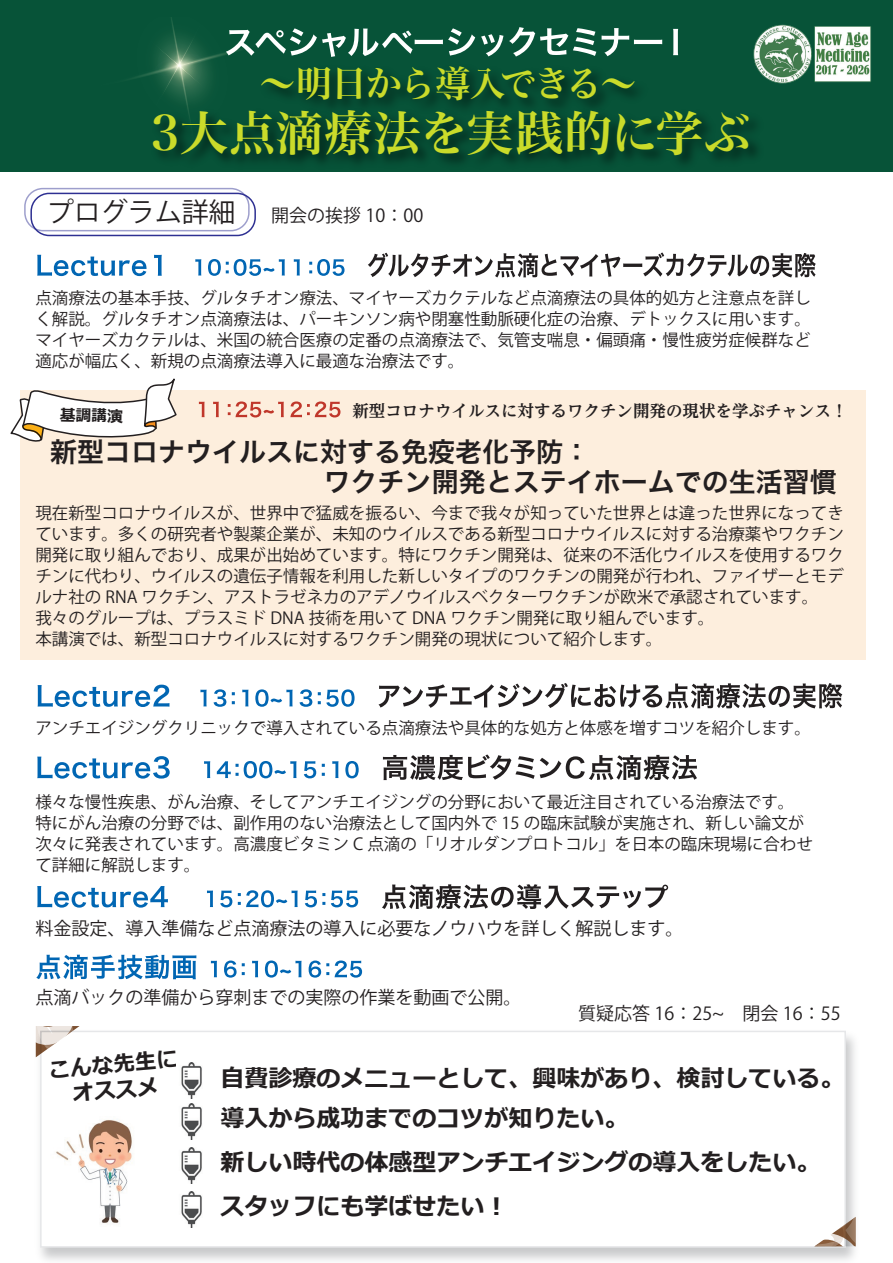
<style>
.page{position:relative;width:893px;height:1263px;background:#fff}
.page>*{position:absolute;margin:0;border:0;box-sizing:border-box;transform-origin:0 0}
.t1{font:48px "Hira Min Pro N W6";letter-spacing:-.01em;color:#cadb2a}
.t2{font:36px "Hira Min Pro N W6";letter-spacing:-.04em;color:#cadb2a}
.t3{font:27px "Hira Kaku Pro N W6";color:#231f20}
.t4{font:27px "Koz Go Pr 6 N";color:#231f20}
.t5{font:700 24px "Meiryo";color:#231f20}
.t6{font:700 21.6px/25.7px "Meiryo";color:#231f20;text-align:center}
.t7{font:18px "Koz Go Pr 6 N";color:#231f20}
.t8{font:16.5px/21px "Koz Go Pr 6 N";color:#231f20}
.t9{font:700 16.5px "UD Reimin Pro";color:#231f20}
.t10{font:700 15.75px "Meiryo";color:#231f20}
</style>
<div class="page">
<div style="left:0;top:0;width:893px;height:172px;background:#075338"></div>
<svg style="left:481px;top:27px;width:115px;height:30px"></svg>
<svg style="left:602px;top:28px;width:60px;height:28px"></svg>
<svg style="left:673px;top:29px;width:5px;height:26px"></svg>
<svg style="left:37px;top:255px;width:110px;height:21px"></svg>
<svg style="left:154px;top:255px;width:8px;height:21px"></svg>
<svg style="left:195px;top:259px;width:6px;height:16px"></svg>
<svg style="left:208px;top:259px;width:77px;height:17px"></svg>
<svg style="left:294px;top:259px;width:6px;height:16px"></svg>
<svg style="left:309px;top:259px;width:36px;height:17px"></svg>
<svg style="left:368px;top:252px;width:448px;height:25px"></svg>
<svg style="left:38px;top:685px;width:131px;height:22px"></svg>
<svg style="left:200px;top:690px;width:7px;height:16px"></svg>
<svg style="left:214px;top:689px;width:12px;height:18px"></svg>
<svg style="left:242px;top:690px;width:6px;height:16px"></svg>
<svg style="left:255px;top:689px;width:38px;height:18px"></svg>
<svg style="left:299px;top:689px;width:13px;height:18px"></svg>
<svg style="left:318px;top:689px;width:37px;height:18px"></svg>
<svg style="left:379px;top:683px;width:463px;height:25px"></svg>
<svg style="left:37px;top:756px;width:133px;height:23px"></svg>
<svg style="left:204px;top:761px;width:6px;height:17px"></svg>
<svg style="left:217px;top:761px;width:79px;height:17px"></svg>
<svg style="left:304px;top:761px;width:12px;height:17px"></svg>
<svg style="left:332px;top:761px;width:6px;height:17px"></svg>
<svg style="left:345px;top:761px;width:14px;height:17px"></svg>
<svg style="left:383px;top:754px;width:314px;height:26px"></svg>
<svg style="left:37px;top:886px;width:131px;height:22px"></svg>
<svg style="left:207px;top:890px;width:6px;height:17px"></svg>
<svg style="left:220px;top:890px;width:12px;height:17px"></svg>
<svg style="left:238px;top:890px;width:60px;height:17px"></svg>
<svg style="left:305px;top:890px;width:20px;height:17px"></svg>
<svg style="left:331px;top:890px;width:27px;height:17px"></svg>
<svg style="left:382px;top:884px;width:286px;height:25px"></svg>
<div style="left:24px;top:188px;width:226px;height:43px;border:2px solid #2e3092;border-radius:18px"></div>
<div style="left:30px;top:193px;width:226px;height:43px;border:2px solid #2e3092;border-radius:18px"></div>
<img style="left:753px;top:24px;width:118px;height:60px">
<div style="left:40px;top:1031px;width:806px;height:217px;background:#fff;border:2px solid #e6e7e9"></div>
<img style="left:56px;top:1120px;width:77px;height:104px">
<svg style="left:814px;top:1217px;width:42px;height:29px"></svg>
<img style="left:181px;top:1063px;width:21px;height:35px">
<img style="left:181px;top:1148px;width:21px;height:35px">
<img style="left:181px;top:1103px;width:21px;height:36px">
<img style="left:181px;top:1192px;width:21px;height:35px">
<svg style="left:36px;top:1026px;width:44px;height:31px"></svg>
<div style="left:21px;top:391px;width:844px;height:269px;background:#fdeedd"></div>
<svg style="left:10px;top:378px;width:170px;height:80px"></svg>
<svg style="left:36px;top:955px;width:160px;height:24px"></svg>
<svg style="left:211px;top:961px;width:6px;height:16px"></svg>
<svg style="left:224px;top:960px;width:21px;height:18px"></svg>
<svg style="left:252px;top:961px;width:6px;height:16px"></svg>
<svg style="left:265px;top:960px;width:37px;height:17px"></svg>
<svg style="left:309px;top:960px;width:20px;height:18px"></svg>
<svg style="left:335px;top:960px;width:27px;height:18px"></svg>
<svg style="left:131px;top:18px;width:344px;height:134px"></svg>
<h2 class="t2" style="left:260px;top:52px;width:378px">～明日から導入できる～</h2>
<h1 class="t1" style="left:151px;top:91px;width:602px">3大点滴療法を実践的に学ぶ</h1>
<h3 class="t4" style="left:47px;top:196px;width:191px">プログラム詳細</h3>
<p class="t7" style="left:271px;top:205px;width:172px">開会の挨拶 10：00　</p>
<p class="t8" style="left:35px;top:288px;width:777px;text-align:justify">点滴療法の基本手技、グルタチオン療法、マイヤーズカクテルなど点滴療法の具体的処方と注意点を詳しく解説。グルタチオン点滴療法は、パーキンソン病や閉塞性動脈硬化症の治療、デトックスに用います。マイヤーズカクテルは、米国の統合医療の定番の点滴療法で、気管支喘息・偏頭痛・慢性疲労症候群など適応が幅広く、新規の点滴療法導入に最適な治療法です。</p>
<p class="t9" style="left:352px;top:398px;width:496px">新型コロナウイルスに対するワクチン開発の現状を学ぶチャンス！</p>
<p class="t10" style="left:60px;top:404px;width:65px;rotate:1deg">基調講演</p>
<h3 class="t3" style="left:50px;top:427px;width:541px">新型コロナウイルスに対する免疫老化予防：</h3>
<h3 class="t3" style="left:324px;top:458px;width:514px">ワクチン開発とステイホームでの生活習慣</h3>
<p class="t8" style="left:35px;top:503px;width:810px">現在新型コロナウイルスが、世界中で猛威を振るい、今まで我々が知っていた世界とは違った世界になってきています。多くの研究者や製薬企業が、未知のウイルスである新型コロナウイルスに対する治療薬やワクチン開発に取り組んでおり、成果が出始めています。特にワクチン開発は、従来の不活化ウイルスを使用するワクチンに代わり、ウイルスの遺伝子情報を利用した新しいタイプのワクチンの開発が行われ、ファイザーとモデルナ社の RNA ワクチン、アストラゼネカのアデノウイルスベクターワクチンが欧米で承認されています。<br>我々のグループは、プラスミド DNA 技術を用いて DNA ワクチン開発に取り組んでいます。<br>本講演では、新型コロナウイルスに対するワクチン開発の現状について紹介します。</p>
<p class="t8" style="left:35px;top:718px;width:777px">アンチエイジングクリニックで導入されている点滴療法や具体的な処方と体感を増すコツを紹介します。</p>
<p class="t8" style="left:35px;top:791px;width:779px">様々な慢性疾患、がん治療、そしてアンチエイジングの分野において最近注目されている治療法です。特にがん治療の分野では、副作用のない治療法として国内外で 15 の臨床試験が実施され、新しい論文が次々に発表されています。高濃度ビタミン C 点滴の「リオルダンプロトコル」を日本の臨床現場に合わせて詳細に解説します。</p>
<p class="t7" style="left:35px;top:918px;width:650px">料金設定、導入準備など点滴療法の導入に必要なノウハウを詳しく解説します。</p>
<p class="t7" style="left:35px;top:987px;width:488px">点滴バックの準備から穿刺までの実際の作業を動画で公開。</p>
<p class="t7" style="left:560px;top:1003px;width:282px">　質疑応答 16：25~　閉会 16：55</p>
<h3 class="t6" style="left:48px;top:1058px;width:131px;rotate:-5deg">こんな先生にオススメ</h3>
<h3 class="t5" style="left:220px;top:1062px;width:625px">自費診療のメニューとして、興味があり、検討している。</h3>
<h3 class="t5" style="left:220px;top:1102px;width:409px">導入から成功までのコツが知りたい。</h3>
<h3 class="t5" style="left:220px;top:1146px;width:601px">新しい時代の体感型アンチエイジングの導入をしたい。</h3>
<h3 class="t5" style="left:220px;top:1189px;width:289px">スタッフにも学ばせたい︕</h3>
</div>
